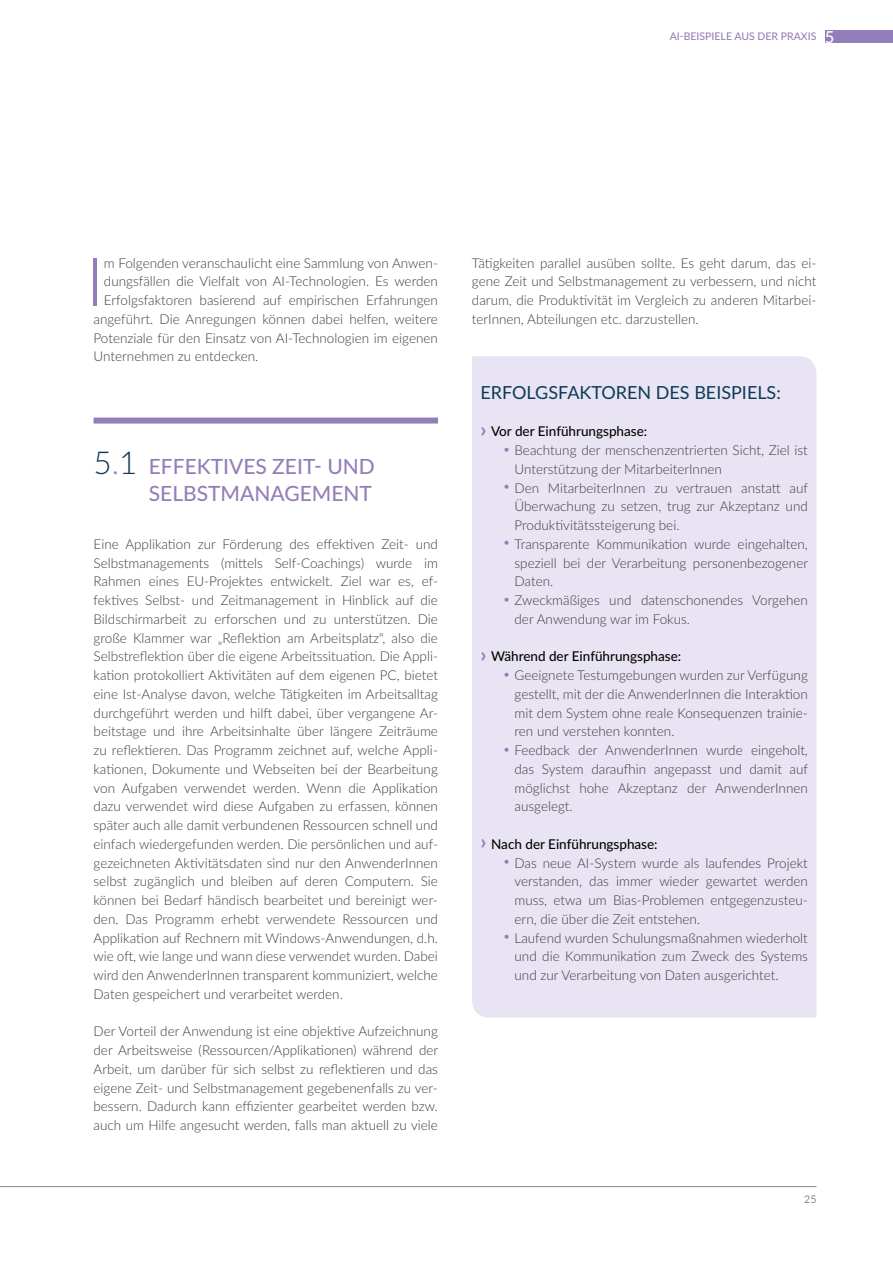
<style>
.page{position:relative;width:893px;height:1263px;background:#fff}
.page>*{position:absolute;margin:0;border:0;box-sizing:border-box;transform-origin:0 0}
.t1{font:300 66.45px "Lato";color:#947eb9}
.t2{font:500 21px/27px "Lato";color:#947eb9;text-align:right}
.t3{font:18px "Lato";color:#0e3a5a}
.t4{font:300 13.5px/18.8px "Lato";color:#3c3c3b;text-align:justify}
.t5{font:500 13.5px "Lato";color:#000}
.t6{font:500 10.5px "Lato";color:#947eb9}
.t7{font:10.5px "Lato";color:#878787}
.s1{font-size:16.5px;color:#fff}
.s2{font-weight:300;font-size:31.5px;color:#0e3a5a}
.s3{font-weight:300;font-size:31.5px}
.s4{font-weight:700;font-size:21px;color:#947eb9}
</style>
<div class="page">
<div style="left:825px;top:30px;width:68px;height:13px;background:#947eb9"></div>
<div style="left:472px;top:356px;width:344px;height:662px;background:#e9e4f3"></div>
<hr style="left:0;top:1186px;width:816px;height:1px;background:#878787">
<div style="left:94px;top:418px;width:344px;height:6px;background:#947eb9"></div>
<p class="t6" style="left:670px;top:29px;width:166px">AI- Beispiele aus der Praxis <span class="s1">5</span></p>
<h1 class="t1" style="left:87px;top:235px;width:19px">I</h1>
<p class="t4" style="left:104px;top:253px;width:336px">m Folgenden veranschaulicht eine Sammlung von Anwen-</p>
<p class="t4" style="left:104px;top:272px;width:336px">dungsfällen die Vielfalt von AI-Technologien. Es werden</p>
<p class="t4" style="left:104px;top:290px;width:336px">Erfolgsfaktoren basierend auf empirischen Erfahrungen</p>
<p class="t4" style="left:94px;top:309px;width:346px">angeführt. Die Anregungen können dabei helfen, weitere</p>
<p class="t4" style="left:94px;top:328px;width:346px">Potenziale für den Einsatz von AI-Technologien im eigenen</p>
<p class="t4" style="left:94px;top:347px;width:166px">U nternehmen zu entdecken.</p>
<h2 class="t2" style="left:94px;top:452px;width:280px"><span class="s2">5</span><span class="s3">.</span><span class="s2">1</span> Effektives Zeit- und<br>Selbstmanagement</h2>
<p class="t4" style="left:94px;top:534px;width:346px">Eine Applikation zur Förderung des effektiven Zeit- und Selbstmanagements (mittels Self-Coachings) wurde im Rahmen eines EU -Projektes entwickelt. Ziel war es, ef&shy;fektives Selbst- und Zeitmanagement in Hinblick auf die Bildschirmarbeit zu erforschen und zu unterstützen. Die große Klammer war „Reflektion am Arbeitsplatz“, also die Selbstreflektion über die eigene Arbeitssituation. Die Appli&shy;kation protokolliert Aktivitäten auf dem eigenen PC, bietet eine Ist-Analyse davon, welche Tätigkeiten im Arbeitsalltag durchgeführt werden und hilft dabei, über vergangene Ar&shy;beitstage und ihre Arbeitsinhalte über längere Zeiträume zu reflektieren. Das Programm zeichnet auf, welche Appli&shy;kationen, Dokumente und Webseiten bei der Bearbeitung von Aufgaben verwendet werden. Wenn die Applikation dazu verwendet wird diese Aufgaben zu erfassen, können später auch alle damit verbundenen Ressourcen schnell und einfach wiedergefunden werden. Die persönlichen und auf&shy;gezeichneten Aktivitätsdaten sind nur den AnwenderInnen selbst zugänglich und bleiben auf deren Computern. Sie können bei Bedarf händisch bearbeitet und bereinigt wer&shy;den. Das Programm erhebt verwendete Ressourcen und Applikation auf Rechnern mit Windows-Anwendungen, d.h. wie oft, wie lange und wann diese verwendet wurden. Dabei wird den AnwenderInnen transparent kommuniziert, welche Daten gespeichert und verarbeitet werden.</p>
<p class="t4" style="left:93px;top:1022px;width:346px">Der Vorteil der Anwendung ist eine objektive Aufzeichnung der Arbeitsweise (Ressourcen/Applikationen) während der Arbeit, um darüber für sich selbst zu reflektieren und das eigene Zeit- und Selbstmanagement gegebenenfalls zu ver&shy;bessern. Dadurch kann effizienter gearbeitet werden bzw. auch um Hilfe angesucht werden, falls man aktuell zu viele</p>
<p class="t4" style="left:472px;top:253px;width:346px">Tätigkeiten parallel ausüben sollte. Es geht darum, das ei&shy;gene Zeit und Selbstmanagement zu verbessern, und nicht darum, die Produktivität im Vergleich zu anderen Mitarbei&shy;terInnen, Abteilungen etc. darzustellen.</p>
<h3 class="t3" style="left:480px;top:379px;width:302px">ERFOLGSFAKTOREN DES BEISPIE LS:</h3>
<p class="t5" style="left:480px;top:422px;width:168px"><span class="s4">›</span> Vor der Einführungsphase:</p>
<p class="t4" style="left:504px;top:440px;width:305px"><span class="s4">·</span> Beachtung der menschenzentrierten Sicht, Ziel ist</p>
<p class="t4" style="left:514px;top:459px;width:209px">U nterstützung der MitarbeiterInnen</p>
<p class="t4" style="left:504px;top:478px;width:306px"><span class="s4">·</span> Den MitarbeiterInnen zu vertrauen anstatt auf</p>
<p class="t4" style="left:515px;top:497px;width:295px">Überwachung zu setzen, trug zur Akzeptanz und</p>
<p class="t4" style="left:514px;top:515px;width:166px">Produktivitätssteigerung bei.</p>
<p class="t4" style="left:504px;top:534px;width:305px"><span class="s4">·</span> Transparente Kommunikation wurde eingehalten,</p>
<p class="t4" style="left:514px;top:553px;width:295px">speziell bei der Verarbeitung personenbezogener</p>
<p class="t4" style="left:514px;top:572px;width:40px">Daten.</p>
<p class="t4" style="left:504px;top:590px;width:306px"><span class="s4">·</span> Zweckmäßiges und datenschonendes Vorgehen</p>
<p class="t4" style="left:515px;top:609px;width:177px">der Anwendung war im Fokus.</p>
<p class="t5" style="left:480px;top:647px;width:202px"><span class="s4">›</span> Während der Einführungsphase:</p>
<p class="t4" style="left:504px;top:665px;width:305px"><span class="s4">·</span> Geeignete Testumgebungen wurden zur Verfügung</p>
<p class="t4" style="left:514px;top:684px;width:295px">gestellt, mit der die AnwenderInnen die Interaktion</p>
<p class="t4" style="left:515px;top:703px;width:295px">mit dem System ohne reale Konsequenzen trainie-</p>
<p class="t4" style="left:514px;top:722px;width:161px">ren und verstehen konnten.</p>
<p class="t4" style="left:504px;top:740px;width:305px"><span class="s4">·</span> Feedback der AnwenderInnen wurde eingeholt,</p>
<p class="t4" style="left:514px;top:759px;width:295px">das System daraufhin angepasst und damit auf</p>
<p class="t4" style="left:515px;top:778px;width:295px">möglichst hohe Akzeptanz der AnwenderInnen</p>
<p class="t4" style="left:514px;top:797px;width:60px">ausgelegt.</p>
<p class="t5" style="left:480px;top:834px;width:179px"><span class="s4">›</span> Nach der Einführungsphase:</p>
<p class="t4" style="left:504px;top:853px;width:305px"><span class="s4">·</span> Das neue AI-System wurde als laufendes Projekt</p>
<p class="t4" style="left:514px;top:872px;width:295px">verstanden, das immer wieder gewartet werden</p>
<p class="t4" style="left:514px;top:890px;width:295px">muss, etwa um Bias-Problemen entgegenzusteu-</p>
<p class="t4" style="left:514px;top:909px;width:187px">ern, die über die Zeit entstehen.</p>
<p class="t4" style="left:504px;top:928px;width:305px"><span class="s4">·</span> Laufend wurden Schulungsmaßnahmen wiederholt</p>
<p class="t4" style="left:514px;top:947px;width:295px">und die Kommunikation zum Zweck des Systems</p>
<p class="t4" style="left:515px;top:965px;width:266px">und zur Verarbeitung von Daten ausgerichtet.</p>
<p class="t7" style="left:804px;top:1192px;width:14px">25</p>
</div>
